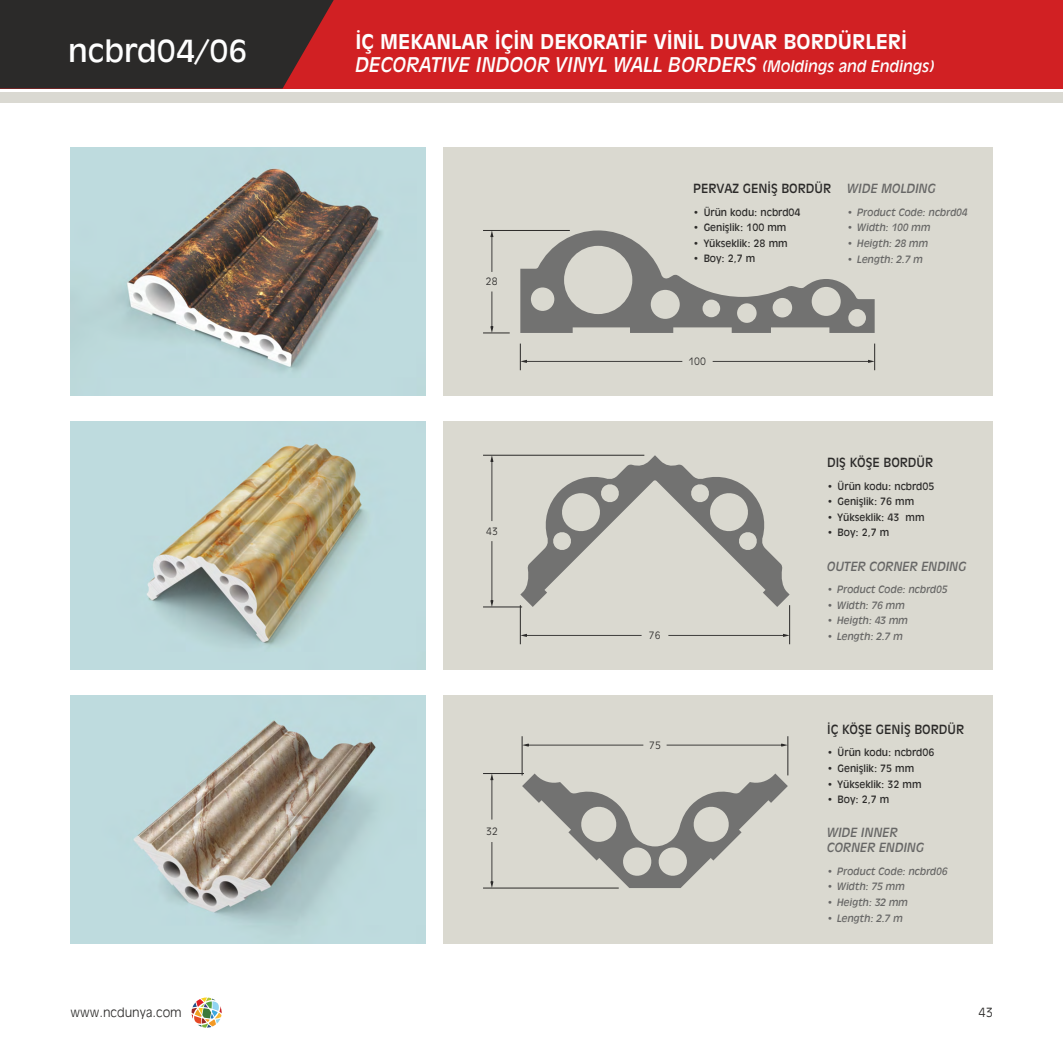
<style>
.page{position:relative;width:1063px;height:1063px;background:#fff}
.page>*{position:absolute;margin:0;border:0;box-sizing:border-box;transform-origin:0 0}
.t1{font:30px "Incised 901 BT";color:#fefefe;scale:1.06 1}
.t2{font:700 20px/22.8px "Incised 901 BT";color:#fefefe}
.t3{font:italic 12.5px/15px "Incised 901 BT";color:#676766}
.t4{font:12.5px "Incised 901 BT";color:#2b2a29}
.t5{font:300 12.5px "Incised 901 BT";color:#2b2a29}
.t6{font:10px "Incised 901 BT";color:#2b2a29}
.t7{font:italic 10px "Incised 901 BT";color:#676766}
.t8{font:300 10px "Incised 901 BT";color:#2b2a29}
.s1{font-weight:400;font-style:italic}
.s2{font-weight:400;font-style:italic;font-size:15.62px}
</style>
<div class="page">
<div style="left:443px;top:147px;width:549px;height:248px;background:#dad9d0"></div>
<svg style="left:520px;top:230px;width:355px;height:103px"></svg>
<svg style="left:520px;top:344px;width:162px;height:26px"></svg>
<svg style="left:713px;top:344px;width:162px;height:26px"></svg>
<hr style="left:483px;top:230px;width:87px;height:1px;background:#2b2a29">
<svg style="left:490px;top:231px;width:3px;height:41px"></svg>
<svg style="left:483px;top:292px;width:27px;height:42px"></svg>
<img style="left:71px;top:147px;width:354px;height:248px">
<img style="left:71px;top:695px;width:354px;height:248px">
<img style="left:71px;top:421px;width:354px;height:248px">
<div style="left:443px;top:421px;width:549px;height:248px;background:#dad9d0"></div>
<svg style="left:520px;top:455px;width:270px;height:152px"></svg>
<hr style="left:483px;top:455px;width:161px;height:1px;background:#2b2a29">
<svg style="left:490px;top:455px;width:3px;height:66px"></svg>
<hr style="left:483px;top:607px;width:39px;height:1px;background:#2b2a29">
<svg style="left:490px;top:541px;width:3px;height:66px"></svg>
<hr style="left:520px;top:605px;width:1px;height:39px;background:#2b2a29">
<svg style="left:520px;top:634px;width:122px;height:3px"></svg>
<hr style="left:789px;top:605px;width:1px;height:39px;background:#2b2a29">
<svg style="left:668px;top:634px;width:122px;height:3px"></svg>
<div style="left:443px;top:695px;width:549px;height:248px;background:#dad9d0"></div>
<svg style="left:522px;top:774px;width:266px;height:114px"></svg>
<hr style="left:483px;top:773px;width:41px;height:1px;background:#2b2a29">
<hr style="left:483px;top:888px;width:136px;height:1px;background:#2b2a29">
<svg style="left:490px;top:842px;width:3px;height:46px"></svg>
<hr style="left:522px;top:736px;width:1px;height:39px;background:#2b2a29">
<svg style="left:522px;top:744px;width:121px;height:3px"></svg>
<svg style="left:490px;top:774px;width:3px;height:46px"></svg>
<hr style="left:787px;top:736px;width:1px;height:39px;background:#2b2a29">
<svg style="left:667px;top:744px;width:121px;height:3px"></svg>
<svg style="left:192px;top:997px;width:30px;height:31px"></svg>
<div style="left:0;top:92px;width:1063px;height:11px;background:#dad9d2"></div>
<div style="left:0;top:0;width:1063px;height:89px;background:#d12023"></div>
<svg style="left:0;top:0;width:334px;height:89px"></svg>
<h1 class="t1" style="left:68px;top:40px;width:171px">ncbrd04/06</h1>
<h2 class="t2" style="left:355px;top:33px;width:581px">İÇ MEKANLAR İÇİN DEKORATİF VİNİL DUVAR BORDÜRLERİ<br><span class="s1">DECORATIVE INDOOR VINYL WALL BORDERS</span> <span class="s2">(Moldings and Endings)</span></h2>
<p class="t8" style="left:486px;top:278px;width:13px">28</p>
<p class="t8" style="left:486px;top:527px;width:13px">43</p>
<p class="t8" style="left:486px;top:827px;width:13px">32</p>
<p class="t4" style="left:693px;top:184px;width:139px">PERVAZ GENİŞ BORDÜR</p>
<p class="t6" style="left:693px;top:208px;width:109px">• Ürün kodu: ncbrd04</p>
<p class="t6" style="left:693px;top:224px;width:95px">• Genişlik: 100 mm</p>
<p class="t6" style="left:693px;top:239px;width:96px">• Yükseklik: 28 mm</p>
<p class="t6" style="left:693px;top:255px;width:64px">• Boy: 2,7 m</p>
<p class="t3" style="left:847px;top:182px;width:90px">WIDE MOLDING</p>
<p class="t7" style="left:847px;top:208px;width:122px">• Product Code: ncbrd04</p>
<p class="t7" style="left:847px;top:224px;width:85px">• Width: 100 mm</p>
<p class="t7" style="left:847px;top:239px;width:83px">• Heigth: 28 mm</p>
<p class="t7" style="left:847px;top:255px;width:77px">• Length: 2.7 m</p>
<p class="t8" style="left:688px;top:357px;width:19px">100</p>
<p class="t8" style="left:649px;top:632px;width:13px">76</p>
<p class="t8" style="left:649px;top:741px;width:13px">75</p>
<p class="t4" style="left:827px;top:458px;width:107px">DIŞ KÖŞE BORDÜR</p>
<p class="t6" style="left:827px;top:482px;width:109px">• Ürün kodu: ncbrd05</p>
<p class="t6" style="left:827px;top:498px;width:89px">• Genişlik: 76 mm</p>
<p class="t6" style="left:827px;top:513px;width:99px">• Yükseklik: 43 mm</p>
<p class="t6" style="left:827px;top:529px;width:64px">• Boy: 2,7 m</p>
<p class="t3" style="left:827px;top:560px;width:141px">OUTER CORNER ENDING</p>
<p class="t7" style="left:827px;top:586px;width:122px">• Product Code: ncbrd05</p>
<p class="t7" style="left:827px;top:601px;width:79px">• Width: 76 mm</p>
<p class="t7" style="left:827px;top:617px;width:83px">• Heigth: 43 mm</p>
<p class="t7" style="left:827px;top:632px;width:77px">• Length: 2.7 m</p>
<p class="t4" style="left:827px;top:724px;width:138px">İÇ KÖŞE GENİŞ BORDÜR</p>
<p class="t6" style="left:827px;top:749px;width:109px">• Ürün kodu: ncbrd06</p>
<p class="t6" style="left:827px;top:764px;width:89px">• Genişlik: 75 mm</p>
<p class="t6" style="left:827px;top:780px;width:96px">• Yükseklik: 32 mm</p>
<p class="t6" style="left:827px;top:795px;width:64px">• Boy: 2,7 m</p>
<p class="t3" style="left:827px;top:826px;width:99px">WIDE INNER<br>CORNER ENDING</p>
<p class="t7" style="left:827px;top:867px;width:122px">• Product Code: ncbrd06</p>
<p class="t7" style="left:827px;top:883px;width:79px">• Width: 75 mm</p>
<p class="t7" style="left:827px;top:898px;width:83px">• Heigth: 32 mm</p>
<p class="t7" style="left:827px;top:914px;width:77px">• Length: 2.7 m</p>
<p class="t5" style="left:70px;top:1007px;width:113px">www.ncdunya.com</p>
<p class="t5" style="left:978px;top:1008px;width:16px">43</p>
</div>
